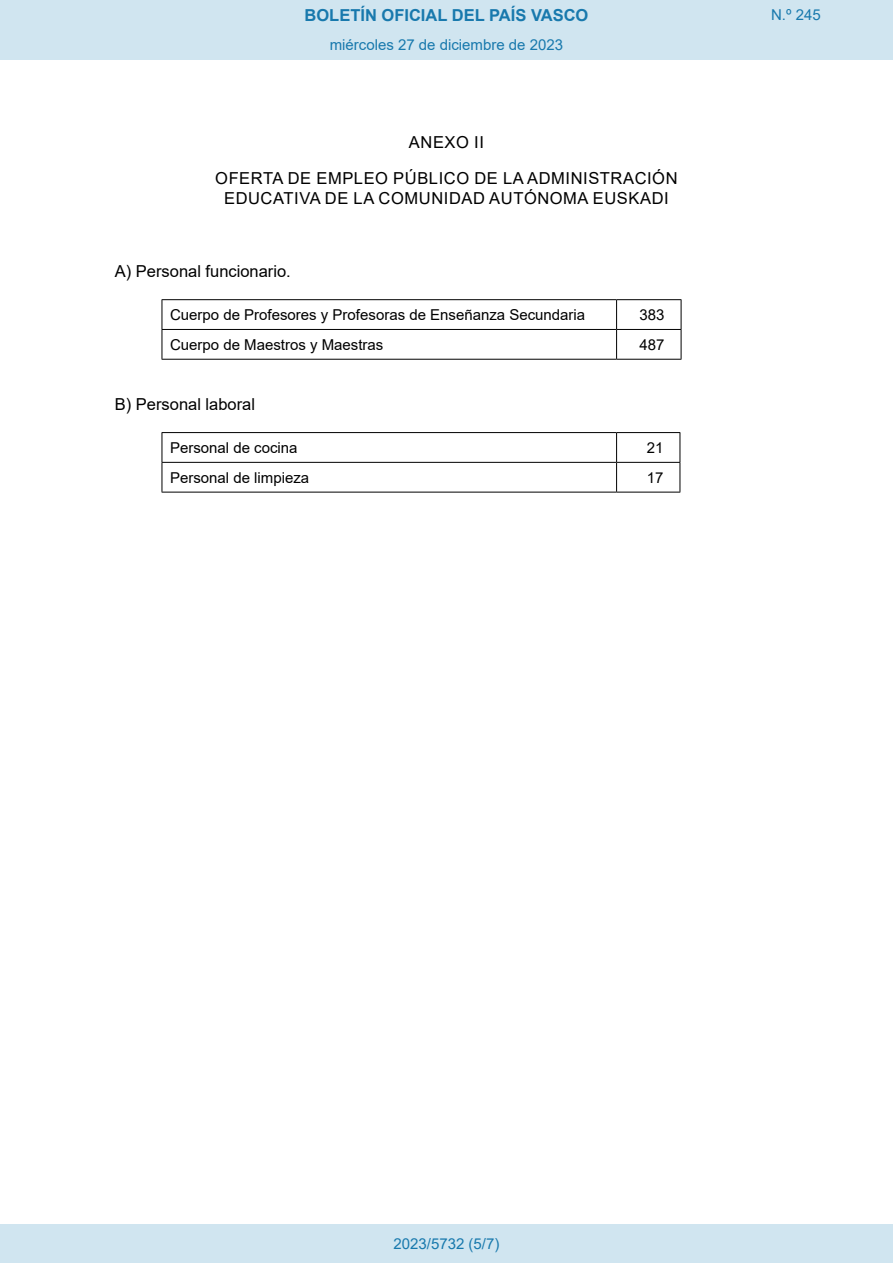
<style>
.page{position:relative;width:893px;height:1263px;background:#fff}
.page>*{position:absolute;margin:0;border:0;box-sizing:border-box;transform-origin:0 0}
.t1{font:16.5px/19.8px "Arial";letter-spacing:.035em;color:#000;text-align:center}
.t2{font:16.5px "Arial";color:#000}
.t3{font:700 16.5px "Arial";color:#1879ad}
.t4{font:15px "Arial";color:#000}
.Paginacion_Centro{font:15px "Arial";color:#1879ad}
</style>
<div class="page">
<hr style="left:162px;top:299px;width:455px;height:1px;background:#000">
<hr style="left:617px;top:299px;width:64px;height:1px;background:#000">
<hr style="left:162px;top:329px;width:455px;height:1px;background:#000">
<svg style="left:162px;top:300px;width:1px;height:59px"></svg>
<hr style="left:617px;top:329px;width:64px;height:1px;background:#000">
<svg style="left:616px;top:300px;width:1px;height:59px"></svg>
<svg style="left:681px;top:300px;width:1px;height:59px"></svg>
<hr style="left:162px;top:359px;width:455px;height:1px;background:#000">
<hr style="left:617px;top:359px;width:64px;height:1px;background:#000">
<hr style="left:162px;top:432px;width:455px;height:1px;background:#000">
<hr style="left:617px;top:432px;width:63px;height:1px;background:#000">
<hr style="left:162px;top:462px;width:455px;height:1px;background:#000">
<svg style="left:162px;top:433px;width:1px;height:59px"></svg>
<hr style="left:617px;top:462px;width:63px;height:1px;background:#000">
<svg style="left:616px;top:433px;width:1px;height:59px"></svg>
<svg style="left:680px;top:433px;width:1px;height:59px"></svg>
<hr style="left:162px;top:492px;width:455px;height:1px;background:#000">
<hr style="left:617px;top:492px;width:63px;height:1px;background:#000">
<div style="left:0;top:0;width:893px;height:60px;background:#d0e5f0"></div>
<div style="left:0;top:1225px;width:893px;height:38px;background:#d0e5f0"></div>
<p class="t3" style="left:305px;top:3px;width:285px">BOLETÍN OFICIAL DEL PAÍS VASCO</p>
<p class="Paginacion_Centro" style="left:771px;top:5px;width:51px">N.º 245</p>
<p class="Paginacion_Centro" style="left:330px;top:35px;width:235px">miércoles 27 de diciembre de 2023</p>
<p class="t1" style="left:409px;top:132px;width:76px">ANEXO II</p>
<p class="t1" style="left:215px;top:169px;width:464px">OFERTA DE EMPLEO PÚBLICO DE LA ADMINISTRACIÓN<br>EDUCATIVA DE LA COMUNIDAD AUTÓNOMA EUSKADI</p>
<p class="t2" style="left:115px;top:260px;width:178px">A) Personal funcionario.</p>
<p class="t4" style="left:170px;top:304px;width:417px">Cuerpo de Profesores y Profesoras de Enseñanza Secundaria</p>
<p class="t4" style="left:639px;top:304px;width:27px">383</p>
<p class="t4" style="left:170px;top:334px;width:215px">Cuerpo de Maestros y Maestras</p>
<p class="t4" style="left:639px;top:334px;width:27px">487</p>
<p class="t2" style="left:115px;top:392px;width:142px">B) Personal laboral</p>
<p class="t4" style="left:170px;top:437px;width:129px">Personal de cocina</p>
<p class="t4" style="left:647px;top:437px;width:18px">21</p>
<p class="t4" style="left:170px;top:467px;width:141px">Personal de limpieza</p>
<p class="t4" style="left:647px;top:467px;width:18px">17</p>
<p class="Paginacion_Centro" style="left:393px;top:1234px;width:107px">2023/5732 (5/7)</p>
</div>
